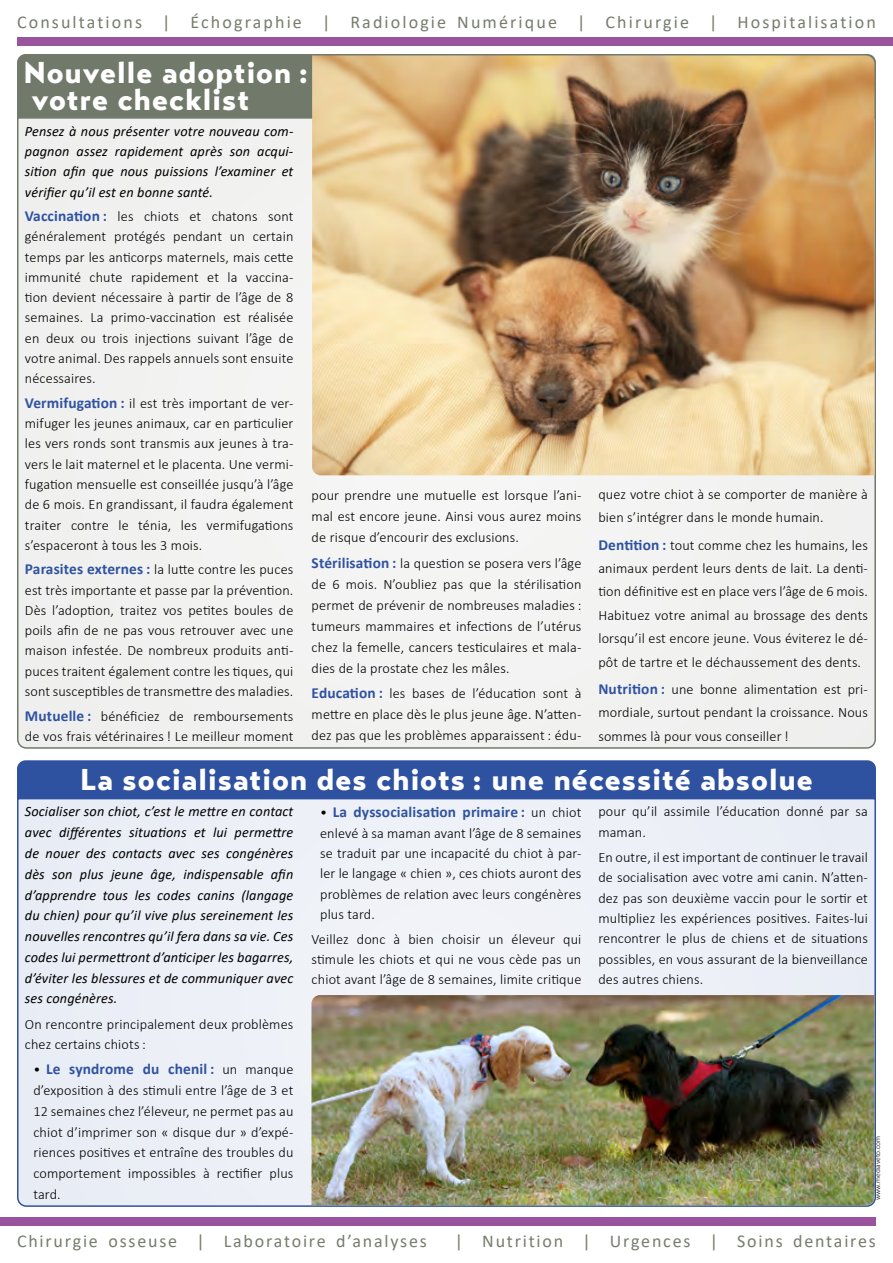
<style>
.page{position:relative;width:893px;height:1263px;background:#fff}
.page>*{position:absolute;margin:0;border:0;box-sizing:border-box;transform-origin:0 0}
.t1{font:900 30px/27px "Transat Text";letter-spacing:.035em;color:#fff}
.t2{font:18px "Calibri";letter-spacing:.105em;color:#767c6d}
.t3{font:700 15.3px "Calibri";letter-spacing:.01em;color:#2f52a0}
.t4{font:300 14.25px/20.2px "Calibri";letter-spacing:.01em;color:#000;text-align:justify}
.t5{font:italic 14.25px/20.9px "Calibri";letter-spacing:.01em;color:#000;text-align:justify}
.t6{font:300 7.5px "Calibri";letter-spacing:.01em;color:#000}
.s1{font-weight:700;font-size:15.3px;color:#2f52a0}
.s2{font-weight:300;font-size:14.25px;color:#000}
</style>
<div class="page">
<div style="left:17px;top:37px;width:876px;height:8px;background:#99549d"></div>
<div style="left:0;top:1217px;width:876px;height:9px;background:#99549d"></div>
<div style="left:17px;top:54px;width:859px;height:62px;background:#70796a"></div>
<div style="left:17px;top:760px;width:859px;height:37px;background:#2f52a0"></div>
<div style="left:17px;top:116px;width:859px;height:633px;background:#f1f2f0"></div>
<div style="left:17px;top:797px;width:859px;height:410px;background:#edf0f6"></div>
<img style="left:312px;top:55px;width:562px;height:420px">
<img style="left:311px;top:995px;width:563px;height:210px">
<p class="t2" style="left:17px;top:10px;width:860px">Consultations | Échographie | Radiologie Numérique | Chirurgie | Hospitalisation</p>
<h1 class="t1" style="left:23px;top:59px;width:287px">Nouvelle adoption : votre checklist</h1>
<p class="t5" style="left:25px;top:120px;width:270px;line-height:20.2px">Pensez à nous présenter votre nouveau com&shy;pagnon assez rapidement après son acqui&shy;sition afin que nous puissions l’examiner et vérifier qu’il est en bonne santé.</p>
<p class="t4" style="left:25px;top:206px;width:270px"><span class="s1">Vaccination :</span> les chiots et chatons sont généralement protégés pendant un certain temps par les anticorps maternels, mais cette immunité chute rapidement et la vaccina&shy;tion devient nécessaire à partir de l’âge de 8 semaines. La primo-vaccination est réalisée en deux ou trois injections suivant l’âge de votre animal. Des rappels annuels sont ensuite nécessaires.</p>
<p class="t4" style="left:25px;top:393px;width:270px"><span class="s1">Vermifugation :</span> il est très important de ver&shy;mifuger les jeunes animaux, car en particulier les vers ronds sont transmis aux jeunes à tra&shy;vers le lait maternel et le placenta. Une vermi&shy;fugation mensuelle est conseillée jusqu’à l’âge de 6 mois. En grandissant, il faudra également traiter contre le ténia, les vermifugations s’espaceront à tous les 3 mois.</p>
<p class="t4" style="left:25px;top:559px;width:270px"><span class="s1">Parasites externes :</span> la lutte contre les puces est très importante et passe par la prévention.<br>Dès l’adoption, traitez vos petites boules de poils afin de ne pas vous retrouver avec une maison infestée. De nombreux produits anti&shy;puces traitent également contre les tiques, qui sont susceptibles de transmettre des maladies.</p>
<p class="t4" style="left:25px;top:705px;width:270px"><span class="s1">Mutuelle :</span> bénéficiez de remboursements de vos frais vétérinaires ! Le meilleur moment</p>
<p class="t4" style="left:312px;top:485px;width:271px;line-height:21px">pour prendre une mutuelle est lorsque l’ani&shy;mal est encore jeune. Ainsi vous aurez moins de risque d’encourir des exclusions.</p>
<p class="t4" style="left:312px;top:552px;width:271px;line-height:21px"><span class="s1">Stérilisation :</span> la question se posera vers l’âge de 6 mois. N’oubliez pas que la stérilisation permet de prévenir de nombreuses maladies : tumeurs mammaires et infections de l’utérus chez la femelle, cancers testiculaires et mala&shy;dies de la prostate chez les mâles.</p>
<p class="t4" style="left:312px;top:683px;width:271px;line-height:21px"><span class="s1">Education :</span> les bases de l’éducation sont à mettre en place dès le plus jeune âge. N’atten&shy;dez pas que les problèmes apparaissent : édu-</p>
<p class="t4" style="left:598px;top:482px;width:271px;line-height:23.4px">quez votre chiot à se comporter de manière à bien s’intégrer dans le monde humain.</p>
<p class="t4" style="left:598px;top:533px;width:271px;line-height:23.4px"><span class="s1">Dentition :</span> tout comme chez les humains, les animaux perdent leurs dents de lait. La denti&shy;tion définitive est en place vers l’âge de 6 mois.<br>Habituez votre animal au brossage des dents lorsqu’il est encore jeune. Vous éviterez le dé&shy;pôt de tartre et le déchaussement des dents.</p>
<p class="t4" style="left:598px;top:677px;width:271px;line-height:23.4px"><span class="s1">Nutrition :</span> une bonne alimentation est pri&shy;mordiale, surtout pendant la croissance. Nous sommes là pour vous conseiller !</p>
<h1 class="t1" style="left:80px;top:766px;width:734px">La socialisation des chiots : une nécessité absolue</h1>
<p class="t5" style="left:25px;top:801px;width:270px">Socialiser son chiot, c’est le mettre en contact avec différentes situations et lui permettre de nouer des contacts avec ses congénères dès son plus jeune âge, indispensable afin d’apprendre tous les codes canins (langage du chien) pour qu’il vive plus sereinement les nouvelles rencontres qu’il fera dans sa vie. Ces codes lui permettront d’anticiper les bagarres, d’éviter les blessures et de communiquer avec ses congénères.</p>
<p class="t4" style="left:25px;top:1013px;width:270px;line-height:20.9px">On rencontre principalement deux problèmes chez certains chiots :</p>
<p class="t3" style="left:33px;top:1058px;width:261px"><span class="s2">•</span> Le syndrome du chenil : <span class="s2">un manque</span></p>
<p class="t4" style="left:33px;top:1080px;width:262px;line-height:20.9px">d’exposition à des stimuli entre l’âge de 3 et 12 semaines chez l’éleveur, ne permet pas au chiot d’imprimer son « disque dur » d’expé&shy;riences positives et entraîne des troubles du comportement impossibles à rectifier plus tard.</p>
<p class="t3" style="left:320px;top:801px;width:263px"><span class="s2">•</span> La dyssocialisation primaire : <span class="s2">un chiot</span></p>
<p class="t4" style="left:320px;top:822px;width:263px">enlevé à sa maman avant l’âge de 8 semaines se traduit par une incapacité du chiot à par&shy;ler le langage « chien », ces chiots auront des problèmes de relation avec leurs congénères plus tard.</p>
<p class="t4" style="left:312px;top:928px;width:271px">Veillez donc à bien choisir un éleveur qui stimule les chiots et qui ne vous cède pas un chiot avant l’âge de 8 semaines, limite critique</p>
<p class="t4" style="left:598px;top:801px;width:271px">pour qu’il assimile l’éducation donné par sa maman.</p>
<p class="t4" style="left:598px;top:846px;width:271px">En outre, il est important de continuer le travail de socialisation avec votre ami canin. N’atten&shy;dez pas son deuxième vaccin pour le sortir et multipliez les expériences positives. Faites-lui rencontrer le plus de chiens et de situations possibles, en vous assurant de la bienveillance des autres chiens.</p>
<p class="t6" style="left:873px;top:1200px;width:66px;rotate:-90deg">www.mediaveto.com</p>
<p class="t2" style="left:17px;top:1228px;width:411px">Chirurgie osseuse | Laboratoire d’analyses</p>
<p class="t2" style="left:455px;top:1228px;width:423px">| Nutrition | Urgences | Soins dentaires</p>
</div>
